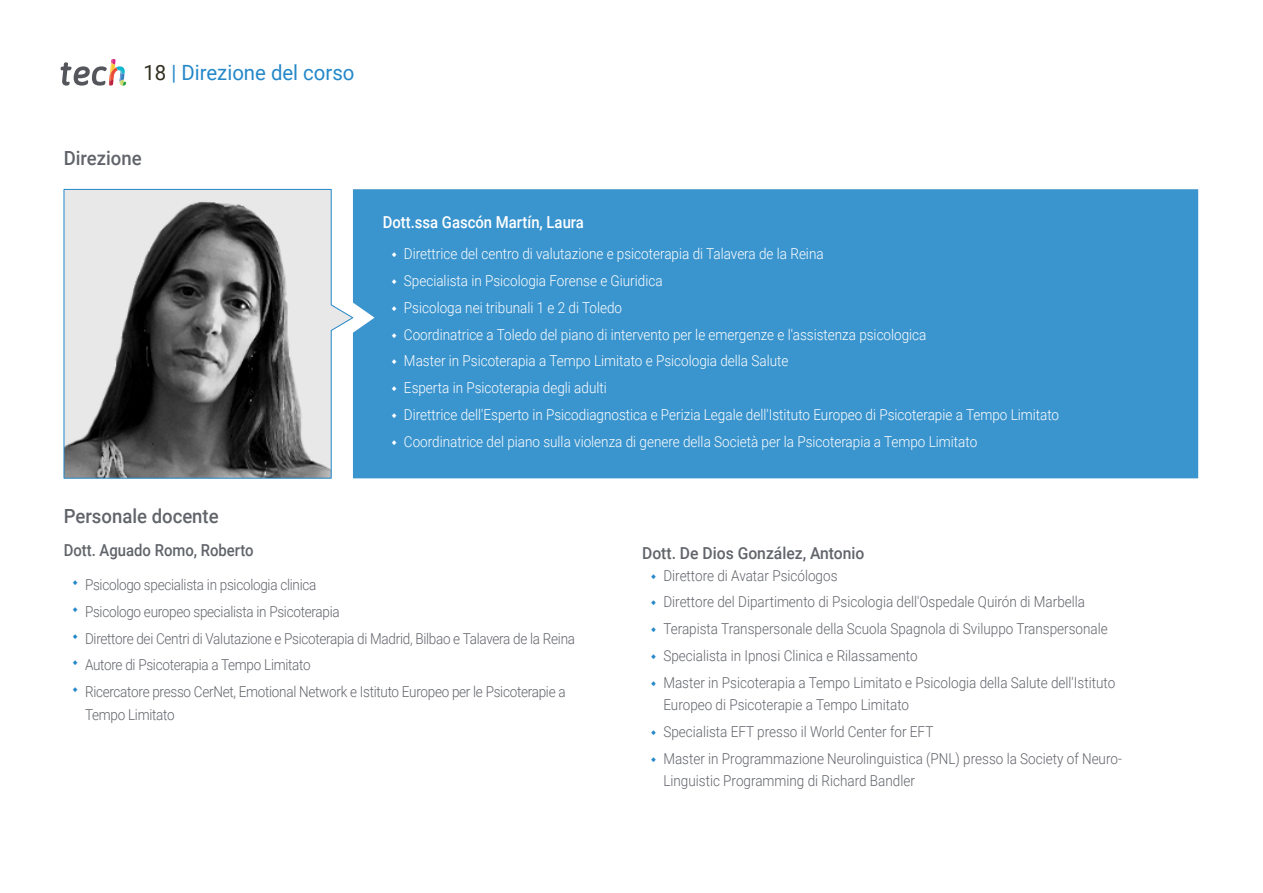
<style>
.page{position:relative;width:1263px;height:893px;background:#fff}
.page>*{position:absolute;margin:0;border:0;box-sizing:border-box;transform-origin:0 0}
.t1{font:21px "Roboto";color:#2488c9}
.t2{font:500 19.5px "Roboto";color:#61646a;scale:.95 1}
.t3{font:500 16.5px "Roboto";color:#61646a;scale:.95 1}
.t4{font:500 16.5px "Roboto";color:#fff;scale:.9 1}
.t5{font:500 16.5px "Roboto";color:#61646a;scale:.9 1}
.t6{font:300 15px/26.7px "Roboto";color:#fff;scale:.9 1}
.t7{font:300 15px/26.7px "Roboto";color:#61646a;scale:.9 1}
.t8{font:300 15px/26.7px "Roboto";letter-spacing:-.02em;color:#61646a;scale:.9 1}
.s1{color:#312e20}
</style>
<div class="page">
<div style="left:353px;top:189px;width:845px;height:289px;background:#3a94ce"></div>
<svg style="left:64px;top:189px;width:289px;height:290px;background:#909292"></svg>
<svg style="left:61px;top:59px;width:65px;height:27px"></svg>
<svg style="left:392px;top:252px;width:5px;height:5px"></svg>
<svg style="left:392px;top:279px;width:5px;height:5px"></svg>
<svg style="left:392px;top:306px;width:5px;height:5px"></svg>
<svg style="left:392px;top:333px;width:5px;height:5px"></svg>
<svg style="left:392px;top:359px;width:5px;height:5px"></svg>
<svg style="left:392px;top:386px;width:5px;height:5px"></svg>
<svg style="left:392px;top:413px;width:5px;height:5px"></svg>
<svg style="left:392px;top:440px;width:5px;height:5px"></svg>
<h1 class="t1" style="left:144px;top:57px;width:213px"><span class="s1">18</span> | Direzione del corso</h1>
<h2 class="t2" style="left:64px;top:144px;width:84px">Direzione</h2>
<h2 class="t2" style="left:64px;top:502px;width:165px">Personale docente</h2>
<p class="t4" style="left:383px;top:211px;width:225px">Dott.ssa Gascón Martín, Laura</p>
<p class="t6" style="left:404px;top:240px;width:729px">Direttrice del centro di valutazione e psicoterapia di Talavera de la Reina<br>Specialista in Psicologia Forense e Giuridica<br>Psicologa nei tribunali 1 e 2 di Toledo<br>Coordinatrice a Toledo del piano di intervento per le emergenze e l'assistenza psicologica<br>Master in Psicoterapia a Tempo Limitato e Psicologia della Salute<br>Esperta in Psicoterapia degli adulti<br>Direttrice dell'Esperto in Psicodiagnostica e Perizia Legale dell'Istituto Europeo di Psicoterapie a Tempo Limitato Coordinatrice del piano sulla violenza di genere della Società per la Psicoterapia a Tempo Limitato</p>
<p class="t5" style="left:64px;top:539px;width:212px">Dott. Aguado Romo, Roberto</p>
<p class="t8" style="left:85px;top:571px;width:546px">Psicologo specialista in psicologia clinica<br>Psicologo europeo specialista in Psicoterapia<br>Direttore dei Centri di Valutazione e Psicoterapia di Madrid, Bilbao e Talavera de la Reina Autore di Psicoterapia a Tempo Limitato<br>Ricercatore presso CerNet, Emotional Network e Istituto Europeo per le Psicoterapie a</p>
<p class="t8" style="left:85px;top:700px;width:101px">Tempo Limitato</p>
<p class="t3" style="left:642px;top:542px;width:235px">Dott. De Dios González, Antonio</p>
<p class="t7" style="left:663px;top:561px;width:504px">Direttore di Avatar Psicólogos<br>Direttore del Dipartimento di Psicologia dell'Ospedale Quirón di Marbella Terapista Transpersonale della Scuola Spagnola di Sviluppo Transpersonale Specialista in Ipnosi Clinica e Rilassamento<br>Master in Psicoterapia a Tempo Limitato e Psicologia della Salute dell'Istituto</p>
<p class="t7" style="left:663px;top:691px;width:511px">Europeo di Psicoterapie a Tempo Limitato<br>Specialista EFT presso il World Center for EFT<br>Master in Programmazione Neurolinguistica (PNL) presso la Society of Neuro-</p>
<p class="t7" style="left:663px;top:767px;width:281px">Linguistic Programming di Richard Bandler</p>
</div>
